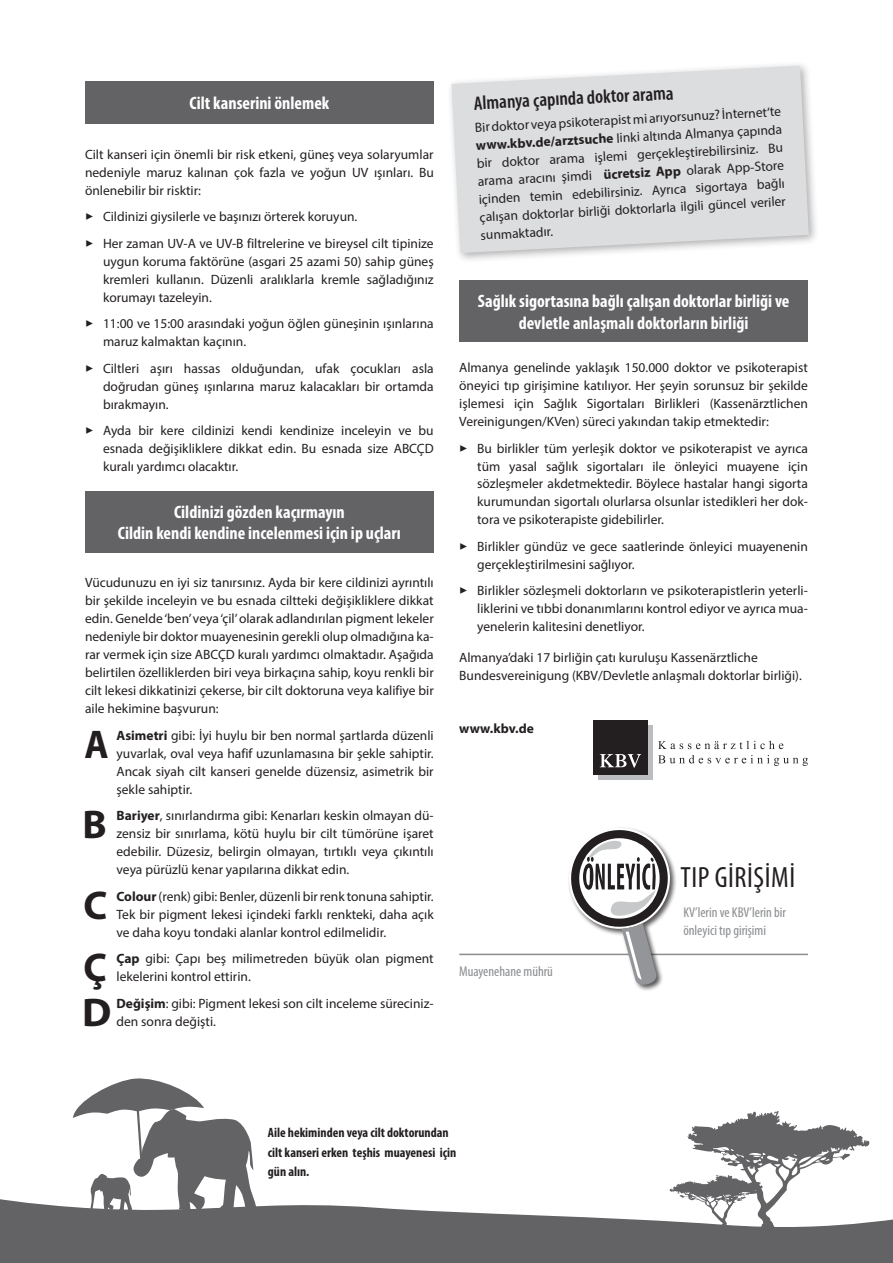
<style>
.page{position:relative;width:893px;height:1263px;background:#fff}
.page>*{position:absolute;margin:0;border:0;box-sizing:border-box;transform-origin:0 0}
.t1{font:700 40.2px "Myriad Pro";color:#231f20}
.t2{font:700 40.2px "Myriad Pro";color:#231f20;scale:.92 1}
.t3{font:700 40.2px "Myriad Pro";color:#231f20;scale:1.05 1}
.t4{font:condensed 29.4px "Myriad Pro";letter-spacing:.02em;color:#231f20}
.t5{font:600 condensed 19.5px "Myriad Pro";color:#231f20}
.t6{font:700 condensed 18px/21px "Myriad Pro";color:#fff;text-align:center}
.t7{font:condensed 14.25px/18px "Myriad Pro";color:#8a8c8f}
.t8{font:13.5px/18px "Myriad Pro";color:#231f20;text-align:justify}
.t9{font:700 condensed 13.5px/19.5px "Myriad Pro";color:#231f20}
.t10{font:700 13.5px "Myriad Pro";letter-spacing:.01em;color:#231f20}
.s1{font-weight:700}
</style>
<div class="page">
<hr style="left:459px;top:954px;width:349px;height:1px;background:#8a8c8f">
<svg style="left:73px;top:1078px;width:181px;height:117px"></svg>
<div style="left:567px;top:826px;width:110px;height:110px;background:#231f20;opacity:.75"></div>
<div style="left:620px;top:922px;width:44px;height:70px;background:#231f20;opacity:.75"></div>
<svg style="left:658px;top:755px;width:150px;height:11px"></svg>
<svg style="left:658px;top:741px;width:125px;height:8px"></svg>
<div style="left:598px;top:725px;width:54px;height:54px;background:#bcbdc0"></div>
<div style="left:593px;top:720px;width:55px;height:55px;background:#231f20"></div>
<svg style="left:600px;top:754px;width:41px;height:13px"></svg>
<svg style="left:0;top:1195px;width:893px;height:68px;fill:#636366"></svg>
<svg style="left:670px;top:1111px;width:199px;height:122px"></svg>
<div style="left:447px;top:61px;width:373px;height:203px;background:#231f20;opacity:.35"></div>
<svg style="left:451px;top:66px;width:358px;height:187px;background:#dedfe0"></svg>
<div style="left:85px;top:491px;width:349px;height:62px;background:#636366"></div>
<div style="left:459px;top:280px;width:349px;height:62px;background:#636366"></div>
<div style="left:85px;top:81px;width:349px;height:42px;background:#636366"></div>
<svg style="left:566px;top:826px;width:107px;height:161px"></svg>
<h3 class="t6" style="left:189px;top:92px;width:141px">Cilt kanserini önlemek</h3>
<p class="t8" style="left:85px;top:145px;width:350px">Cilt kanseri için önemli bir risk etkeni, güneş veya solaryumlar nedeniyle maruz kalınan çok fazla ve yoğun UV ışınları. Bu önlenebilir bir risktir:</p>
<p class="t8" style="left:85px;top:208px;width:274px">✓ Cildinizi giysilerle ve başınızı örterek koruyun.</p>
<p class="t8" style="left:103px;top:234px;width:332px;text-indent:-18px">✓ Her zaman UV-A ve UV-B filtrelerine ve bireysel cilt tipinize uygun koruma faktörüne (asgari 25 azami 50) sahip güneş kremleri kullanın. Düzenli aralıklarla kremle sağladığınız korumayı tazeleyin.</p>
<p class="t8" style="left:103px;top:315px;width:332px;text-indent:-18px">✓ 11:00 ve 15:00 arasındaki yoğun öğlen güneşinin ışınlarına maruz kalmaktan kaçının.</p>
<p class="t8" style="left:103px;top:359px;width:332px;text-indent:-18px">✓ Ciltleri aşırı hassas olduğundan, ufak çocukları asla doğrudan güneş ışınlarına maruz kalacakları bir ortamda bırakmayın.</p>
<p class="t8" style="left:103px;top:422px;width:332px;text-indent:-18px">✓ Ayda bir kere cildinizi kendi kendinize inceleyin ve bu esnada değişikliklere dikkat edin. Bu esnada size ABCÇD kuralı yardımcı olacaktır.</p>
<h3 class="t6" style="left:118px;top:501px;width:284px">Cildinizi gözden kaçırmayın<br>Cildin kendi kendine incelenmesi için ip uçları</h3>
<p class="t8" style="left:85px;top:573px;width:350px">Vücudunuzu en iyi siz tanırsınız. Ayda bir kere cildinizi ayrıntılı bir şekilde inceleyin ve bu esnada ciltteki değişikliklere dikkat edin. Genelde ‘ben’ veya ‘çil’ olarak adlandırılan pigment lekeler nedeniyle bir doktor muayenesinin gerekli olup olmadığına ka&shy;rar vermek için size ABCÇD kuralı yardımcı olmaktadır. Aşağıda belirtilen özelliklerden biri veya birkaçına sahip, koyu renkli bir cilt lekesi dikkatinizi çekerse, bir cilt doktoruna veya kalifiye bir aile hekimine başvurun:</p>
<h1 class="t2" style="left:84px;top:718px;width:28px">A</h1>
<p class="t8" style="left:117px;top:726px;width:319px"><span class="s1">Asimetri</span> gibi: İyi huylu bir ben normal şartlarda düzenli yuvarlak, oval veya hafif uzunlamasına bir şekle sahiptir.<br>Ancak siyah cilt kanseri genelde düzensiz, asimetrik bir şekle sahiptir.</p>
<h1 class="t1" style="left:82px;top:798px;width:26px">B</h1>
<p class="t8" style="left:117px;top:806px;width:319px"><span class="s1">Bariyer</span>, sınırlandırma gibi: Kenarları keskin olmayan dü&shy;zensiz bir sınırlama, kötü huylu bir cilt tümörüne işaret edebilir. Düzesiz, belirgin olmayan, tırtıklı veya çıkıntılı veya pürüzlü kenar yapılarına dikkat edin.</p>
<h1 class="t1" style="left:84px;top:879px;width:25px">C</h1>
<p class="t8" style="left:117px;top:887px;width:319px"><span class="s1">Colour</span> (renk) gibi: Benler, düzenli bir renk tonuna sahiptir.<br>Tek bir pigment lekesi içindeki farklı renkteki, daha açık ve daha koyu tondaki alanlar kontrol edilmelidir.</p>
<h1 class="t1" style="left:84px;top:941px;width:25px">Ç</h1>
<p class="t8" style="left:117px;top:949px;width:319px"><span class="s1">Çap</span> gibi: Çapı beş milimetreden büyük olan pigment lekelerini kontrol ettirin.</p>
<h1 class="t3" style="left:82px;top:986px;width:29px">D</h1>
<p class="t8" style="left:117px;top:994px;width:319px"><span class="s1">Değişim</span>: gibi: Pigment lekesi son cilt inceleme süreciniz&shy;den sonra değişti.</p>
<h3 class="t5" style="left:473px;top:93px;width:202px;rotate:-3deg">Almanya çapında doktor arama</h3>
<p class="t8" style="left:475px;top:118px;width:308px;rotate:-3deg">Bir doktor veya psikoterapist mi arıyorsunuz? İnternet’te <span class="s1">www.kbv.de/arztsuche</span> linki altında Almanya çapında bir doktor arama işlemi gerçekleştirebilirsiniz. Bu arama aracını şimdi <span class="s1">ücretsiz App</span> olarak App-Store içinden temin edebilirsiniz. Ayrıca sigortaya bağlı çalışan doktorlar birliği doktorlarla ilgili güncel veriler sunmaktadır.</p>
<h3 class="t6" style="left:478px;top:291px;width:313px">Sağlık sigortasına bağlı çalışan doktorlar birliği ve devletle anlaşmalı doktorların birliği</h3>
<p class="t8" style="left:459px;top:358px;width:350px">Almanya genelinde yaklaşık 150.000 doktor ve psikoterapist öneyici tıp girişimine katılıyor. Her şeyin sorunsuz bir şekilde işlemesi için Sağlık Sigortaları Birlikleri (Kassenärztlichen Vereinigungen/KVen) süreci yakından takip etmektedir:</p>
<p class="t8" style="left:477px;top:439px;width:332px;text-indent:-18px">✓ Bu birlikler tüm yerleşik doktor ve psikoterapist ve ayrıca tüm yasal sağlık sigortaları ile önleyici muayene için sözleşmeler akdetmektedir. Böylece hastalar hangi sigorta kurumundan sigortalı olurlarsa olsunlar istedikleri her dok&shy;tora ve psikoterapiste gidebilirler.</p>
<p class="t8" style="left:477px;top:537px;width:332px;text-indent:-18px">✓ Birlikler gündüz ve gece saatlerinde önleyici muayenenin gerçekleştirilmesini sağlıyor.</p>
<p class="t8" style="left:477px;top:582px;width:332px;text-indent:-18px">✓ Birlikler sözleşmeli doktorların ve psikoterapistlerin yeterli&shy;liklerini ve tıbbi donanımlarını kontrol ediyor ve ayrıca mua&shy;yenelerin kalitesini denetliyor.</p>
<p class="t8" style="left:459px;top:648px;width:344px">Almanya’daki 17 birliğin çatı kuruluşu Kassenärztliche<br>Bundesvereinigung (KBV/Devletle anlaşmalı doktorlar birliği).</p>
<p class="t10" style="left:459px;top:720px;width:76px">www.kbv.de</p>
<p class="t7" style="left:459px;top:962px;width:95px">Muayenehane mührü</p>
<h2 class="t4" style="left:680px;top:859px;width:116px">TIP GİRİŞİMİ</h2>
<p class="t7" style="left:683px;top:903px;width:104px">KV’lerin ve KBV’lerin bir önleyici tıp girişimi</p>
<p class="t9" style="left:268px;top:1122px;width:190px">Aile hekiminden veya cilt doktorundan cilt kanseri erken teşhis muayenesi için gün alın.</p>
</div>
